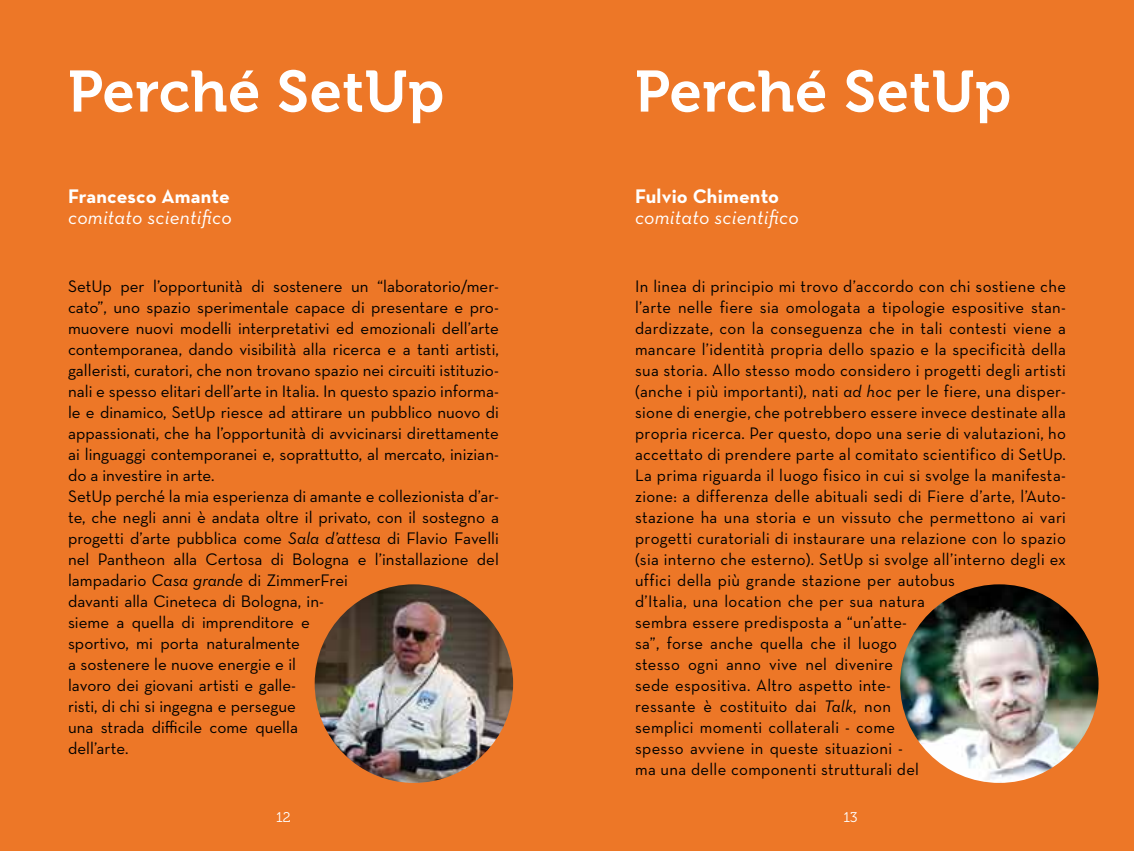
<style>
.page{position:relative;width:1134px;height:851px;background:#fff}
.page>*{position:absolute;margin:0;border:0;box-sizing:border-box;transform-origin:0 0}
.t1{font:58px "Museo 700";letter-spacing:.01em;color:#fff}
.t2{font:italic 20px "Neutra Text";letter-spacing:.01em;color:#fff}
.t3{font:700 20px "Neutra Text";letter-spacing:.01em;color:#fff}
.t4{font:17px/21px "Neutra Text";letter-spacing:.01em;color:#000}
.t5{font:14px "Museo 300";color:#fff}
.s1{font-style:italic}
</style>
<div class="page">
<div style="left:0;top:0;width:1134px;height:850px;background:#ed7727"></div>
<img style="left:315px;top:584px;width:198px;height:198px;border-radius:99px">
<img style="left:900px;top:584px;width:198px;height:198px;border-radius:99px">
<h1 class="t1" style="left:68px;top:59px;width:378px">Perché SetUp</h1>
<p class="t3" style="left:68px;top:184px;width:163px">Francesco Amante</p>
<p class="t2" style="left:68px;top:205px;width:165px">comitato scientifico</p>
<h1 class="t1" style="left:635px;top:59px;width:378px">Perché SetUp</h1>
<p class="t3" style="left:635px;top:184px;width:146px">Fulvio Chimento</p>
<p class="t2" style="left:635px;top:205px;width:165px">comitato scientifico</p>
<p class="t4" style="left:68px;top:275px;width:432px">SetUp per l’opportunità di sostenere un “laboratorio/mer&shy;cato”, uno spazio sperimentale capace di presentare e pro&shy;muovere nuovi modelli interpretativi ed emozionali dell’arte contemporanea, dando visibilità alla ricerca e a tanti artisti, galleristi, curatori, che non trovano spazio nei circuiti istituzio&shy;nali e spesso elitari dell’arte in Italia. In questo spazio informa&shy;le e dinamico, SetUp riesce ad attirare un pubblico nuovo di appassionati, che ha l’opportunità di avvicinarsi direttamente ai linguaggi contemporanei e, soprattutto, al mercato, inizian&shy;do a investire in arte.<br>SetUp perché la mia esperienza di amante e collezionista d’ar&shy;te, che negli anni è andata oltre il privato, con il sostegno a progetti d’arte pubblica come <span class="s1">Sala d’attesa</span> di Flavio Favelli nel Pantheon alla Certosa di Bologna e l’installazione del lampadario <span class="s1">Casa grande</span> di ZimmerFrei<br>davanti alla Cineteca di Bologna, in-<br>sieme a quella di imprenditore e<br>sportivo, mi porta naturalmente<br>a sostenere le nuove energie e il<br>lavoro dei giovani artisti e galle-<br>risti, di chi si ingegna e persegue<br>una strada difficile come quella<br>dell’arte.</p>
<p class="t4" style="left:635px;top:275px;width:432px">In linea di principio mi trovo d’accordo con chi sostiene che l’arte nelle fiere sia omologata a tipologie espositive stan&shy;dardizzate, con la conseguenza che in tali contesti viene a mancare l’identità propria dello spazio e la specificità della sua storia. Allo stesso modo considero i progetti degli artisti (anche i più importanti), nati <span class="s1">ad hoc</span> per le fiere, una disper&shy;sione di energie, che potrebbero essere invece destinate alla propria ricerca. Per questo, dopo una serie di valutazioni, ho accettato di prendere parte al comitato scientifico di SetUp.<br>La prima riguarda il luogo fisico in cui si svolge la manifesta&shy;zione: a differenza delle abituali sedi di Fiere d’arte, l’Auto&shy;stazione ha una storia e un vissuto che permettono ai vari progetti curatoriali di instaurare una relazione con lo spazio (sia interno che esterno). SetUp si svolge all’interno degli ex uffici della più grande stazione per autobus<br>d’Italia, una location che per sua natura<br>sembra essere predisposta a “un’atte-<br>sa”, forse anche quella che il luogo<br>stesso ogni anno vive nel divenire<br>sede espositiva. Altro aspetto inte-<br>ressante è costituito dai <span class="s1">Talk</span>, non<br>semplici momenti collaterali - come<br>spesso avviene in queste situazioni -<br>ma una delle componenti strutturali del</p>
<p class="t5" style="left:276px;top:809px;width:16px">12</p>
<p class="t5" style="left:843px;top:809px;width:15px">13</p>
</div>
